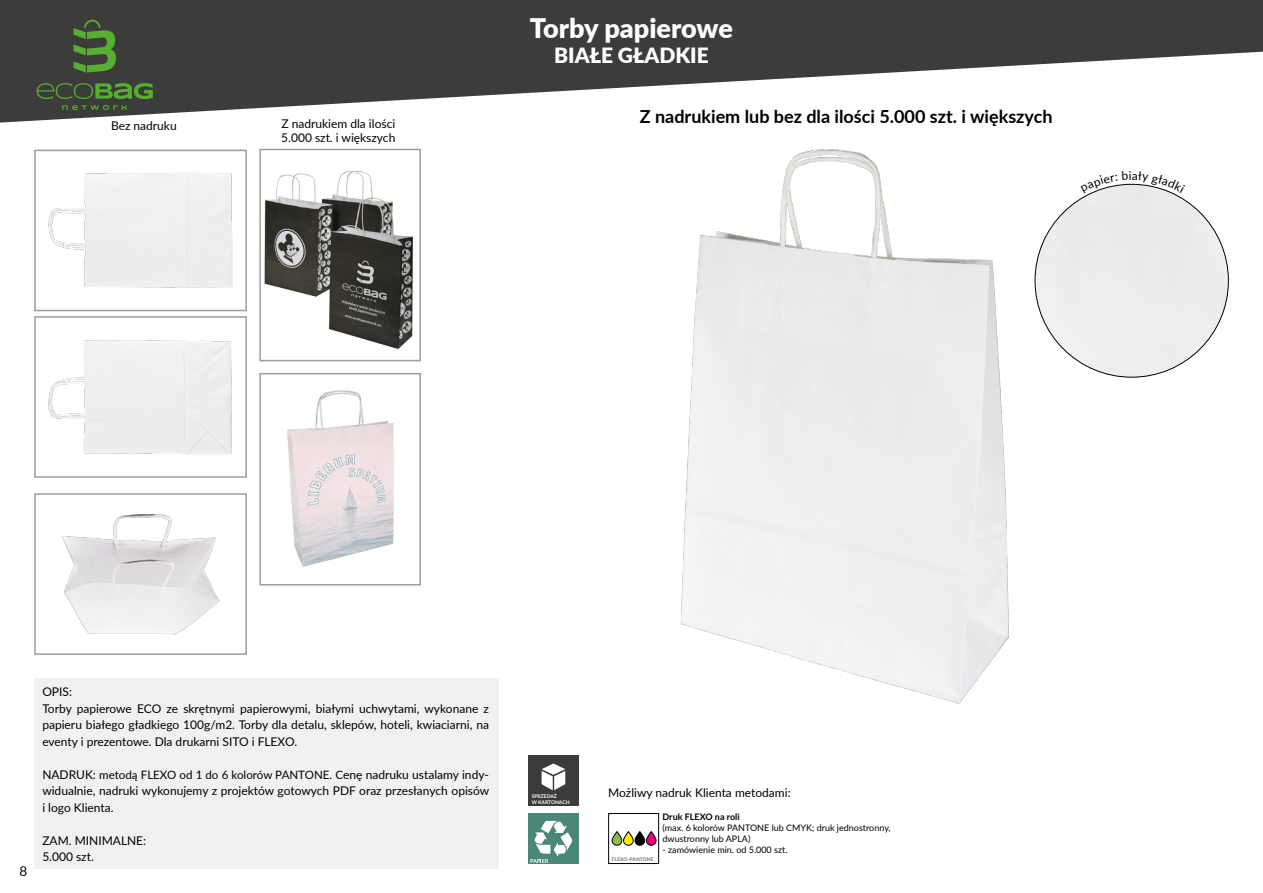
<style>
.page{position:relative;width:1263px;height:893px;background:#fff}
.page>*{position:absolute;margin:0;border:0;box-sizing:border-box;transform-origin:0 0}
.t1{font:900 27px "Lato";color:#fff}
.t2{font:900 21px "Lato";color:#fff}
.t3{font:700 18px "Lato";color:#000}
.t4{font:13.5px "Lato";color:#000}
.t5{font:12px/16.5px "Lato";color:#000}
.t6{font:11.55px "Lato";color:#000}
.t7{font:9px/10.8px "Lato";color:#000}
.t8{font:700 9px "Lato";color:#000}
.t9{font:700 4.95px/6px "Lato";color:#fff}
.t10{font:900 4.95px "Lato";color:#878787}
.s1{font-size:12px}
</style>
<div class="page">
<svg style="left:0;top:0;width:1263px;height:123px;fill:#3c3c3b"></svg>
<svg style="left:62px;top:105px;width:65px;height:5px"></svg>
<svg style="left:37px;top:83px;width:116px;height:16px;background:#466a36"></svg>
<svg style="left:74px;top:20px;width:42px;height:53px;background:#476f36"></svg>
<img style="left:48px;top:172px;width:185px;height:116px">
<div style="left:34px;top:150px;width:213px;height:161px;border:2px solid #9d9d9c"></div>
<img style="left:48px;top:340px;width:184px;height:115px">
<div style="left:34px;top:316px;width:213px;height:162px;border:2px solid #9d9d9c"></div>
<img style="left:61px;top:514px;width:159px;height:121px">
<div style="left:34px;top:493px;width:213px;height:162px;border:2px solid #9d9d9c"></div>
<div style="left:34px;top:678px;width:465px;height:190px;background:#f2f1f1"></div>
<img style="left:619px;top:112px;width:452px;height:592px">
<img style="left:1021px;top:184px;width:208px;height:207px">
<div style="left:608px;top:813px;width:51px;height:51px;border:1px solid #000"></div>
<svg style="left:611px;top:831px;width:46px;height:15px"></svg>
<div style="left:528px;top:813px;width:51px;height:51px;background:#4a8779"></div>
<svg style="left:530px;top:821px;width:42px;height:42px"></svg>
<div style="left:528px;top:756px;width:50px;height:50px;background:#3c3b3b"></div>
<svg style="left:542px;top:771px;width:23px;height:19px"></svg>
<svg style="left:542px;top:763px;width:23px;height:12px"></svg>
<img style="left:264px;top:170px;width:149px;height:179px">
<div style="left:259px;top:149px;width:162px;height:212px;border:2px solid #9d9d9c"></div>
<img style="left:287px;top:390px;width:107px;height:177px">
<div style="left:259px;top:373px;width:162px;height:212px;border:2px solid #9d9d9c"></div>
<svg style="left:1081px;top:183px;width:104px;height:11px"></svg>
<p class="t5" style="left:111px;top:117px;width:67px">Bez nadruku</p>
<p class="t5" style="left:281px;top:116px;width:116px;line-height:14.4px">Z nadrukiem dla ilości<br>5.000 szt. i większych</p>
<h1 class="t1" style="left:530px;top:8px;width:205px">Torby papierowe</h1>
<h2 class="t2" style="left:554px;top:40px;width:156px">BIAŁE GŁADKIE</h2>
<h3 class="t3" style="left:640px;top:103px;width:414px">Z nadrukiem lub bez dla ilości 5.000 szt. i większych</h3>
<p class="t4" style="left:20px;top:861px;width:9px">8</p>
<p class="t5" style="left:42px;top:683px;width:448px">OPIS:<br>Torby papierowe ECO ze skrętnymi papierowymi, białymi uchwytami, wykonane z papieru białego gładkiego 100g/m2. Torby dla detalu, sklepów, hoteli, kwiaciarni, na eventy i prezentowe. Dla drukarni SITO i FLEXO.</p>
<p class="t6" style="left:42px;top:766px;width:448px"><span class="s1">NADRUK:</span> metodą FLEXO od 1 do 6 kolorów PANTONE. C<span class="s1">enę nadruku ustalamy indy-</span></p>
<p class="t5" style="left:42px;top:782px;width:448px">widualnie, nadruki wykonujemy z projektów gotowych PDF oraz przesłanych opisów i logo Klienta.</p>
<p class="t5" style="left:42px;top:831px;width:105px">ZAM. MINIMALNE:<br>5.000 szt.</p>
<p class="t9" style="left:532px;top:792px;width:39px">SPRZEDAŻ<br>W KARTONACH</p>
<p class="t5" style="left:608px;top:784px;width:184px">Możliwy nadruk Klienta metodami:</p>
<p class="t10" style="left:612px;top:856px;width:43px">FLEXO-PANTONE</p>
<p class="t8" style="left:662px;top:810px;width:79px">Druk FLEXO na roli</p>
<p class="t7" style="left:662px;top:822px;width:230px">(max. 6 kolorów PANTONE lub CMYK; druk jednostronny, dwustronny lub APLA)</p>
<p class="t7" style="left:662px;top:844px;width:126px">- zamówienie min. od 5.000 szt.</p>
</div>
